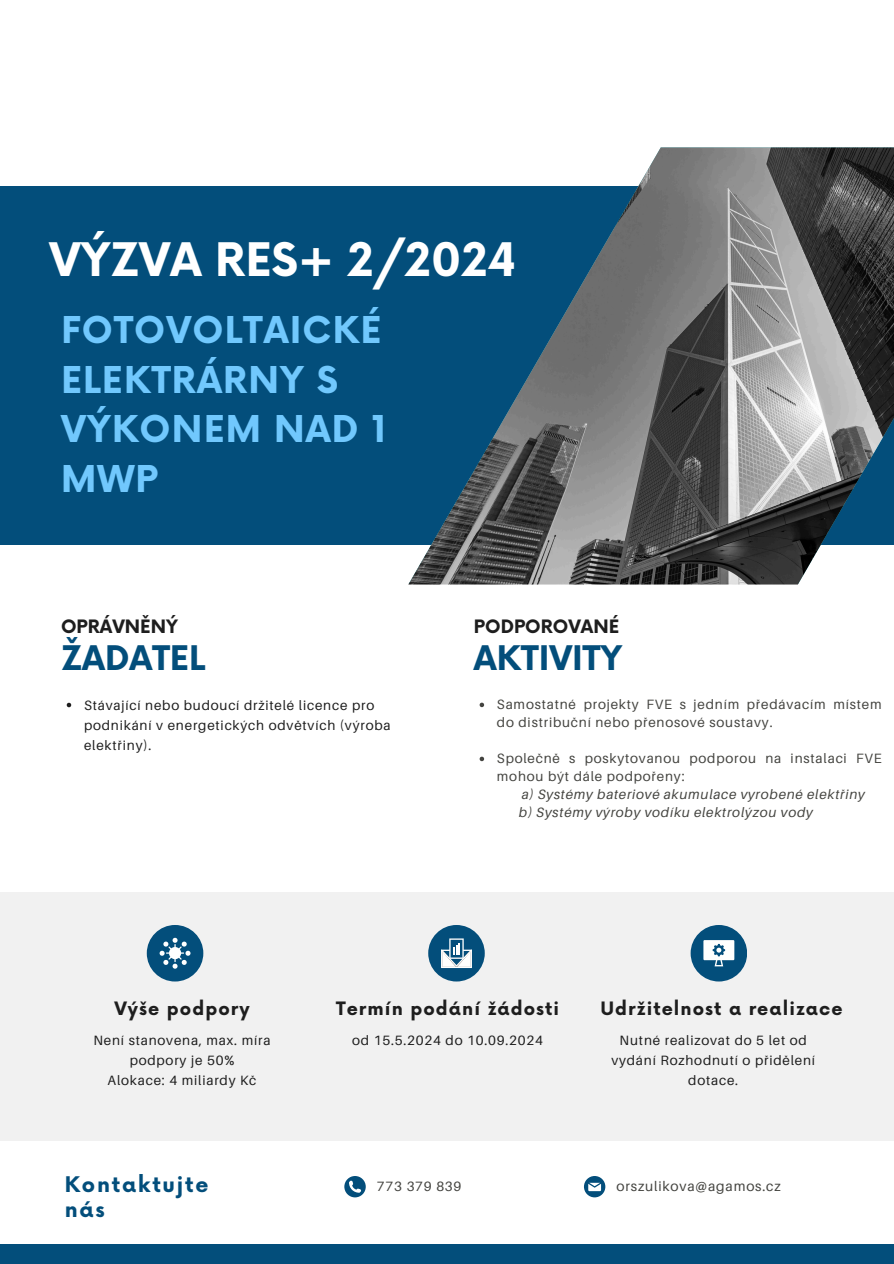
<style>
.page{position:relative;width:894px;height:1264px;background:#fff}
.page>*{position:absolute;margin:0;border:0;box-sizing:border-box;transform-origin:0 0}
.t1{font:700 45px "Now";color:#fff}
.t2{font:700 36px/49.5px "Now";letter-spacing:.03em;color:#71c8fd}
.t3{font:700 33px "Now";color:#034e7b}
.t4{font:700 21px "Now";letter-spacing:.085em;color:#034e7b}
.t5{font:700 18px "Now";letter-spacing:.06em;color:#1e1e1e}
.t6{font:700 18px "Now";color:#1e1e1e}
.t7{font:13.8px "Aileron";letter-spacing:.06em;color:#444440}
.t8{font:13.5px/20.2px "Aileron";letter-spacing:.06em;color:#1e1e1e;text-align:center}
.t9{font:13.5px/18px "Aileron";letter-spacing:.06em;color:#444440}
.t10{font:italic 13.5px/18px "Aileron";letter-spacing:.06em;color:#444440}
</style>
<div class="page">
<div style="left:0;top:1244px;width:893px;height:19px;background:#034e7b"></div>
<div style="left:0;top:892px;width:893px;height:249px;background:#f1f1f1"></div>
<div style="left:690px;top:925px;width:56px;height:56px;background:#034e7b;border-radius:50%"></div>
<svg style="left:703px;top:940px;width:31px;height:26px"></svg>
<div style="left:147px;top:925px;width:56px;height:56px;background:#034e7b;border-radius:50%"></div>
<svg style="left:159px;top:937px;width:31px;height:31px"></svg>
<div style="left:428px;top:925px;width:56px;height:56px;background:#034e7b;border-radius:50%"></div>
<svg style="left:441px;top:938px;width:31px;height:30px"></svg>
<div style="left:0;top:187px;width:893px;height:358px;background:#034e7b"></div>
<img style="left:408px;top:147px;width:485px;height:437px">
<svg style="left:344px;top:1176px;width:21px;height:21px"></svg>
<svg style="left:584px;top:1176px;width:21px;height:21px"></svg>
<svg style="left:67px;top:702px;width:4px;height:5px"></svg>
<svg style="left:479px;top:702px;width:5px;height:5px"></svg>
<svg style="left:479px;top:756px;width:5px;height:5px"></svg>
<h1 class="t1" style="left:50px;top:235px;width:468px">VÝZVA RES+ 2/2024</h1>
<h2 class="t2" style="left:61px;top:308px;width:327px">FOTOVOLTAICKÉ<br>ELEKTRÁRNY S<br>VÝKONEM NAD 1<br>MWP</h2>
<h3 class="t6" style="left:61px;top:617px;width:118px">OPRÁVNĚNÝ</h3>
<h3 class="t3" style="left:61px;top:640px;width:146px">ŽADATEL</h3>
<p class="t8" style="left:84px;top:694px;width:308px;text-align:left">Stávající nebo budoucí držitelé licence pro podnikání v energetických odvětvích (výroba elektřiny).</p>
<h3 class="t6" style="left:474px;top:617px;width:147px">PODPOROVANÉ</h3>
<h3 class="t3" style="left:474px;top:640px;width:150px">AKTIVITY</h3>
<p class="t9" style="left:497px;top:695px;width:386px">Samostatné projekty FVE s jedním předávacím místem do distribuční nebo přenosové soustavy.</p>
<p class="t9" style="left:497px;top:749px;width:386px">Společně s poskytovanou podporou na instalaci FVE mohou být dále podpořeny:</p>
<p class="t10" style="left:519px;top:785px;width:347px">a) Systémy bateriové akumulace vyrobené elektřiny b) Systémy výroby vodíku elektrolýzou vody</p>
<h3 class="t5" style="left:114px;top:999px;width:137px">Výše podpory</h3>
<h3 class="t5" style="left:336px;top:999px;width:224px">Termín podání žádosti</h3>
<h3 class="t5" style="left:600px;top:999px;width:243px">Udržitelnost a realizace</h3>
<p class="t8" style="left:93px;top:1029px;width:179px">Není stanovena, max. míra podpory je 50%<br>Alokace: 4 miliardy Kč</p>
<p class="t8" style="left:352px;top:1029px;width:192px">od 15.5.2024 do 10.09.2024</p>
<p class="t8" style="left:611px;top:1029px;width:205px">Nutné realizovat do 5 let od vydání Rozhodnutí o přidělení dotace.</p>
<h3 class="t4" style="left:65px;top:1173px;width:145px">Kontaktujte</h3>
<p class="t9" style="left:377px;top:1177px;width:86px">773 379 839</p>
<h3 class="t4" style="left:65px;top:1198px;width:41px">nás</h3>
<p class="t7" style="left:616px;top:1177px;width:166px">orszulikova@agamos.cz</p>
</div>
